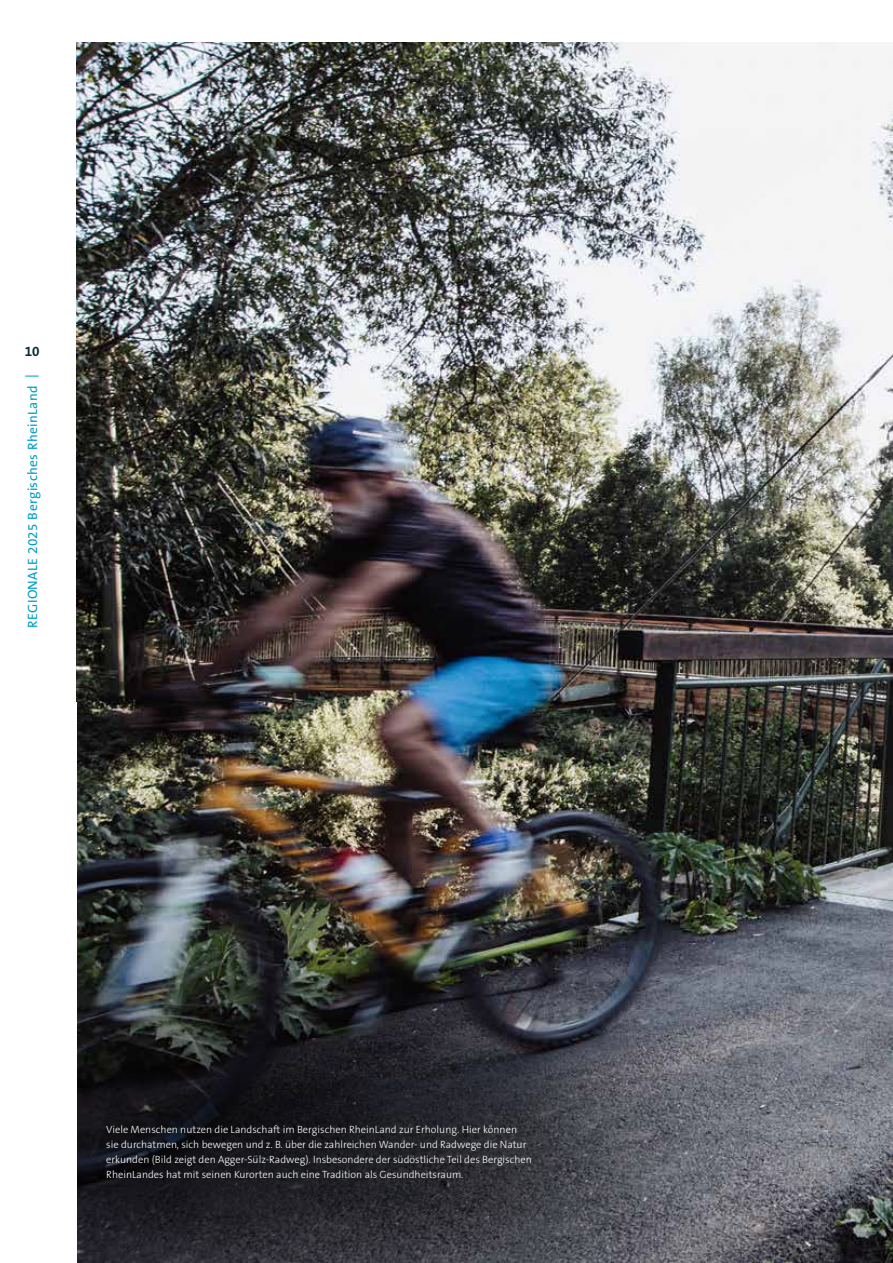
<style>
.page{position:relative;width:893px;height:1263px;background:#fff}
.page>*{position:absolute;margin:0;border:0;box-sizing:border-box;transform-origin:0 0}
.t1{font:13.5px "The Sans B W5 Plain";letter-spacing:.03em;color:#009dc5}
.t2{font:700 13.5px "The Sans B W7";color:#092c38}
.t3{font:300 10.5px/15px "The Sans B W3";color:#fff}
</style>
<div class="page">
<img style="left:77px;top:43px;width:816px;height:1220px">
<div style="left:0;top:896px;width:752px;height:367px;background:#000;opacity:.75"></div>
<div style="left:0;top:702px;width:77px;height:561px;background:#fff"></div>
<p class="t2" style="left:25px;top:343px;width:16px">10</p>
<p class="t1" style="left:24px;top:628px;width:255px;rotate:-90deg">REGIONALE 2025 Bergisches RheinLand |</p>
<p class="t3" style="left:106px;top:1122px;width:427px">Viele Menschen nutzen die Landschaft im Bergischen RheinLand zur Erholung. Hier können sie durchatmen, sich bewegen und z. B. über die zahlreichen Wander- und Radwege die Natur erkunden (Bild zeigt den Agger-Sülz-Radweg). Insbesondere der südöstliche Teil des Bergischen RheinLandes hat mit seinen Kurorten auch eine Tradition als Gesundheitsraum.</p>
</div>
